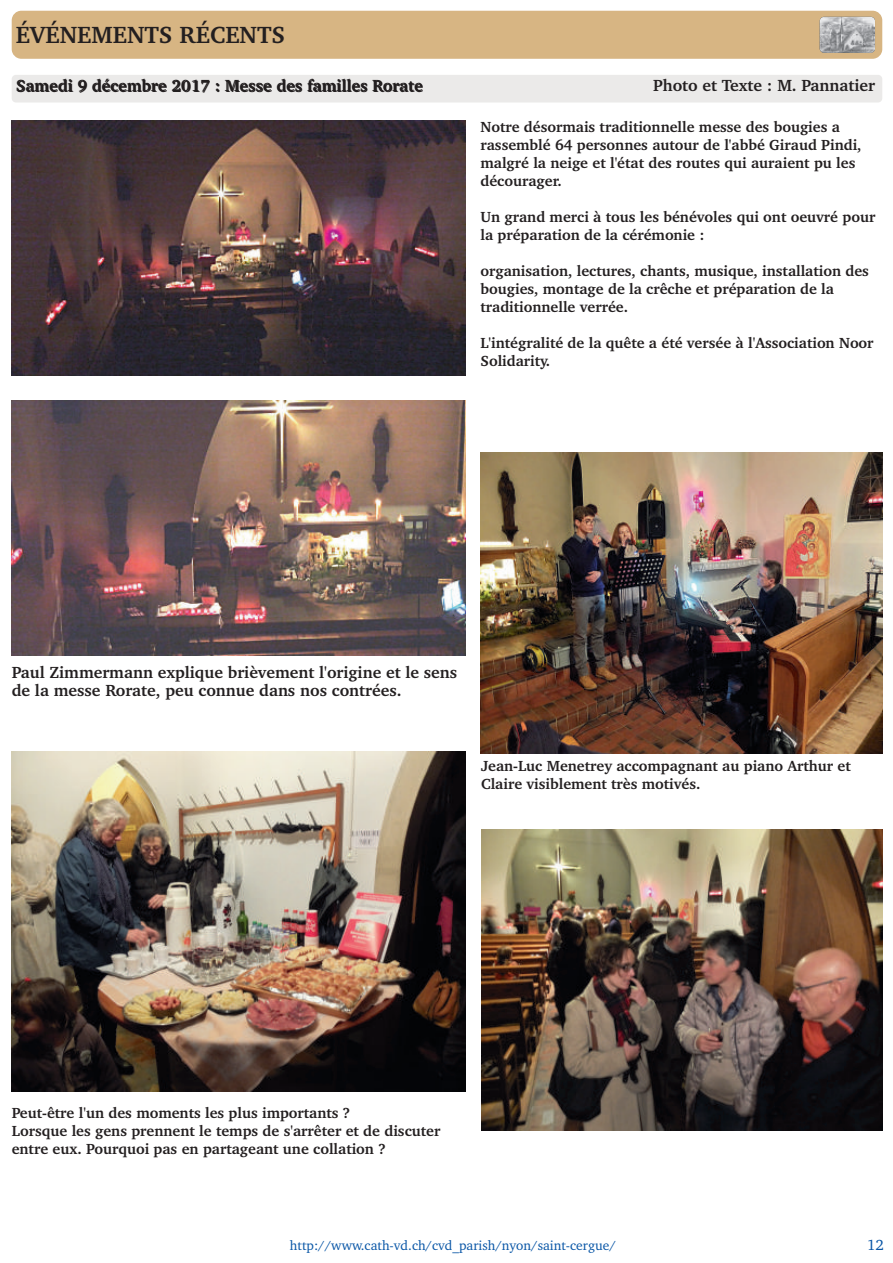
<style>
.page{position:relative;width:893px;height:1263px;background:#fff}
.page>*{position:absolute;margin:0;border:0;box-sizing:border-box;transform-origin:0 0}
.t1{font:700 24px "Charter BT";color:#231f20}
.t2{font:700 16.5px/18px "Charter BT";color:#231f20}
.t3{font:700 15px/18px "Charter BT";color:#231f20}
.t4{font:15px "Charter BT";color:#0855a6}
.t5{font:13.5px "Charter BT";color:#0855a6}
</style>
<div class="page">
<div style="left:12px;top:11px;width:870px;height:48px;background:#d7b583;border-radius:10px"></div>
<div style="left:820px;top:17px;width:55px;height:36px;background:#97999b;border-radius:4px"></div>
<img style="left:820px;top:17px;width:55px;height:35px;border-radius:4px">
<div style="left:12px;top:75px;width:870px;height:27px;background:#ebeae9;border-radius:4px"></div>
<img style="left:12px;top:401px;width:453px;height:255px">
<img style="left:480px;top:452px;width:402px;height:301px">
<img style="left:12px;top:752px;width:453px;height:340px">
<img style="left:12px;top:120px;width:453px;height:255px">
<img style="left:481px;top:829px;width:402px;height:301px">
<h1 class="t1" style="left:16px;top:25px;width:271px">ÉVÉNEMENTS RÉCENTS</h1>
<p class="t2" style="left:17px;top:79px;width:408px">Samedi 9 décembre 2017 : Messe des familles Rorate</p>
<p class="t2" style="left:653px;top:78px;width:223px">Photo et Texte : M. Pannatier</p>
<p class="t3" style="left:480px;top:119px;width:383px">Notre désormais traditionnelle messe des bougies a rassemblé 64 personnes autour de l'abbé Giraud Pindi, malgré la neige et l'état des routes qui auraient pu les décourager.</p>
<p class="t3" style="left:480px;top:209px;width:396px">Un grand merci à tous les bénévoles qui ont oeuvré pour la préparation de la cérémonie :</p>
<p class="t3" style="left:480px;top:263px;width:390px">organisation, lectures, chants, musique, installation des bougies, montage de la crêche et préparation de la traditionnelle verrée.</p>
<p class="t3" style="left:480px;top:335px;width:395px">L'intégralité de la quête a été versée à l'Association Noor<br>Solidarity.</p>
<p class="t2" style="left:12px;top:665px;width:447px">Paul Zimmermann explique brièvement l'origine et le sens de la messe Rorate, peu connue dans nos contrées.</p>
<p class="t3" style="left:481px;top:758px;width:371px">Jean-Luc Menetrey accompagnant au piano Arthur et<br>Claire visiblement très motivés.</p>
<p class="t3" style="left:12px;top:1105px;width:430px">Peut-être l'un des moments les plus importants ?<br>Lorsque les gens prennent le temps de s'arrêter et de discuter entre eux. Pourquoi pas en partageant une collation ?</p>
<p class="t5" style="left:290px;top:1240px;width:327px">http://www.cath-vd.ch/cvd_parish/nyon/saint-cergue/</p>
<p class="t4" style="left:867px;top:1239px;width:18px">12</p>
</div>
